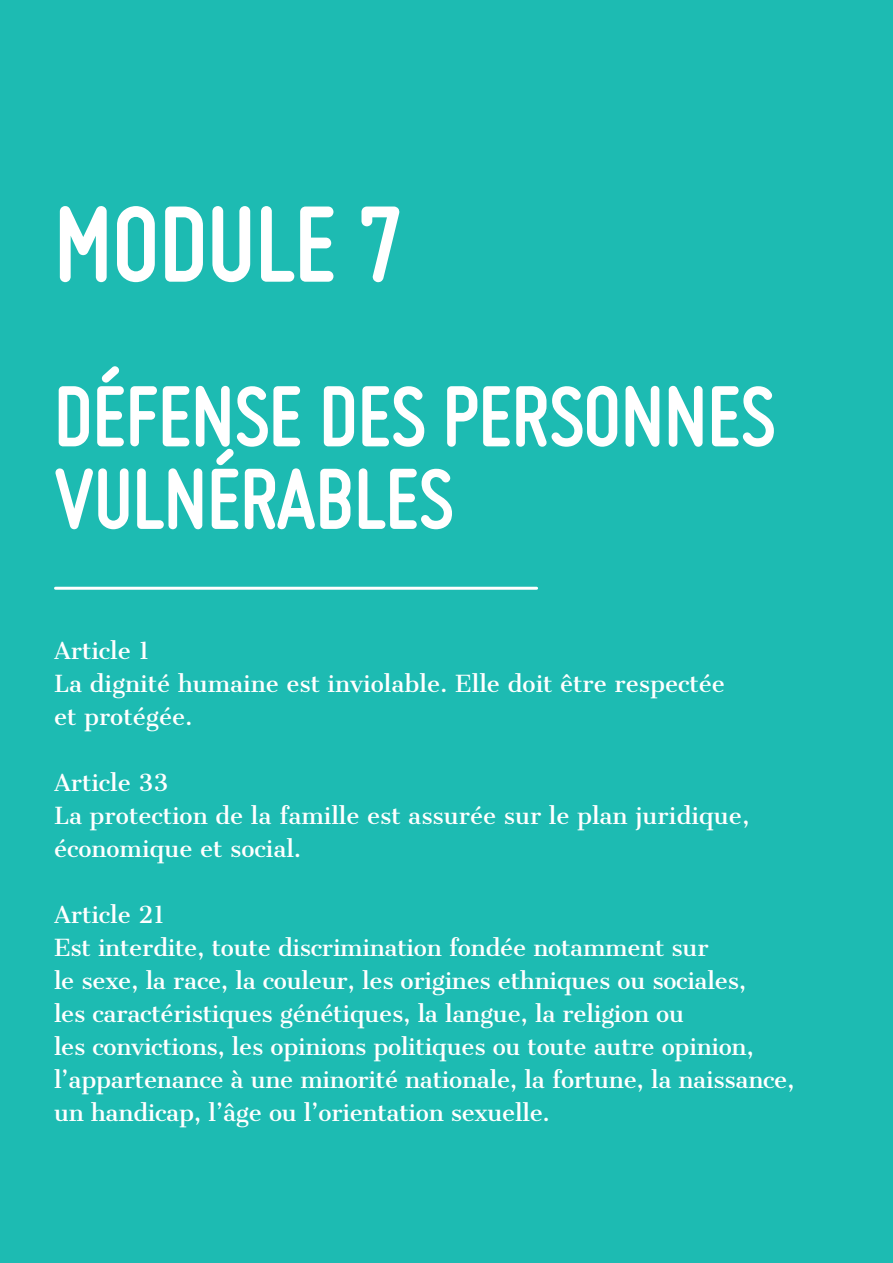
<style>
.page{position:relative;width:893px;height:1263px;background:#1dbbb2}
.page>*{position:absolute;margin:0;border:0;box-sizing:border-box;transform-origin:0 0}
.t1{font:700 112.5px "Miso";color:#fff}
.t2{font:700 90px/82.5px "Miso";color:#fff}
.t3{font:22.5px/33px "Cantata One";letter-spacing:-.01em;color:#fff}
</style>
<div class="page">
<hr style="left:56px;top:587px;width:481px;height:3px;background:#fff">
<h1 class="t1" style="left:54px;top:180px;width:352px">MODULE 7</h1>
<h2 class="t2" style="left:54px;top:374px;width:722px">DÉFENSE DES PERSONNES<br>VULNÉRABLES</h2>
<p class="t3" style="left:54px;top:634px;width:673px">Article 1<br>La dignité humaine est inviolable. Elle doit être respectée et protégée.</p>
<p class="t3" style="left:54px;top:766px;width:697px">Article 33<br>La protection de la famille est assurée sur le plan juridique, économique et social.</p>
<p class="t3" style="left:54px;top:898px;width:742px">Article 21<br>Est interdite, toute discrimination fondée notamment sur<br>le sexe, la race, la couleur, les origines ethniques ou sociales,<br>les caractéristiques génétiques, la langue, la religion ou<br>les convictions, les opinions politiques ou toute autre opinion, l’appartenance à une minorité nationale, la fortune, la naissance, un handicap, l’âge ou l’orientation sexuelle.</p>
</div>
